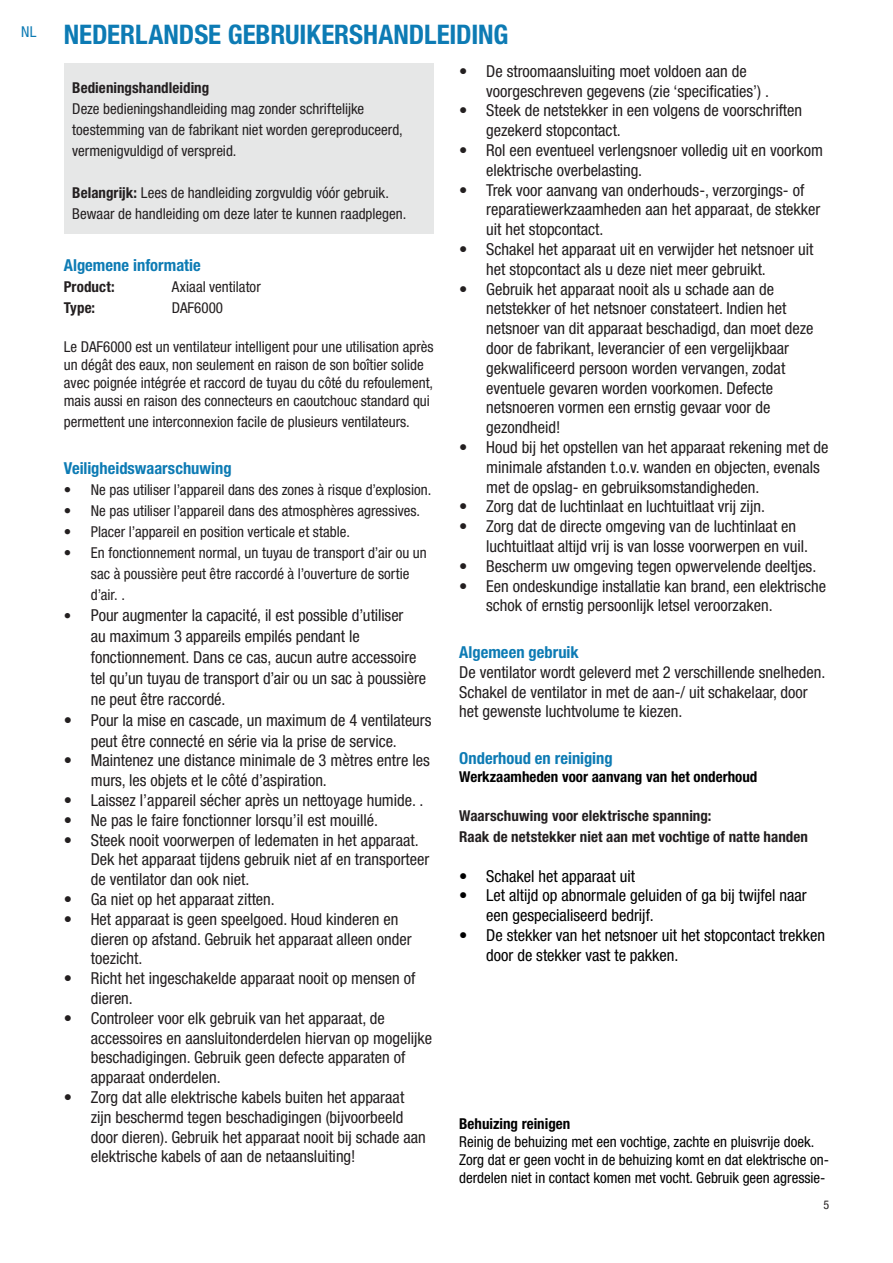
<style>
.page{position:relative;width:893px;height:1263px;background:#fff}
.page>*{position:absolute;margin:0;border:0;box-sizing:border-box;transform-origin:0 0}
.t1{font:700 condensed 27px "Helvetica Neue";letter-spacing:-.005em;color:#0d7bb4}
.t2{font:italic condensed 16.5px/19.8px "Helvetica Neue 57";color:#231f20}
.t3{font:italic condensed 16.5px/19.8px "Helvetica Neue 57";color:#000001}
.t4{font:700 condensed 16.5px "Helvetica Neue";color:#0d7bb4}
.t5{font:italic condensed 15px/21px "Helvetica Neue 57";color:#231f20}
.t6{font:italic condensed 15px/18px "Helvetica Neue 57";color:#000001}
.t7{font:700 condensed 15px/21px "Helvetica Neue";letter-spacing:.005em;color:#231f20}
.t8{font:700 condensed 15px "Helvetica Neue";color:#000001}
.t9{font:italic condensed 15px "Helvetica Neue 57";color:#0d7bb4}
.t10{font:italic condensed 12px "Helvetica Neue 57";color:#231f20}
.s1{font-family:"Helvetica Neue";font-weight:700;font-style:normal}
.s2{font-size:15px}
</style>
<div class="page">
<div style="left:64px;top:64px;width:370px;height:170px;background:#e6e7e7"></div>
<p class="t9" style="left:21px;top:23px;width:17px">NL</p>
<h1 class="t1" style="left:64px;top:12px;width:446px">NEDERLANDSE GEBRUIKERSHANDLEIDING</h1>
<p class="t7" style="left:72px;top:76px;width:139px">Bedieningshandleiding</p>
<p class="t5" style="left:72px;top:98px;width:332px">Deze bedieningshandleiding mag zonder schriftelijke toestemming van de fabrikant niet worden gereproduceerd, vermenigvuldigd of verspreid.</p>
<p class="t5" style="left:72px;top:182px;width:333px"><span class="s1">Belangrijk:</span> Lees de handleiding zorgvuldig vóór gebruik.<br>Bewaar de handleiding om deze later te kunnen raadplegen.</p>
<p class="t4" style="left:64px;top:251px;width:139px">Algemene informatie</p>
<p class="t7" style="left:64px;top:275px;width:52px">Product:</p>
<p class="t5" style="left:172px;top:276px;width:90px">Axiaal ventilator</p>
<p class="t7" style="left:64px;top:296px;width:33px">Type:</p>
<p class="t5" style="left:172px;top:297px;width:53px">DAF6000</p>
<p class="t5" style="left:64px;top:338px;width:371px;line-height:18px">Le DAF6000 est un ventilateur intelligent pour une utilisation après un dégât des eaux, non seulement en raison de son boîtier solide avec poignée intégrée et raccord de tuyau du côté du refoulement, mais aussi en raison des connecteurs en caoutchouc standard qui</p>
<p class="t5" style="left:64px;top:411px;width:345px">permettent une interconnexion facile de plusieurs ventilateurs.</p>
<p class="t4" style="left:64px;top:454px;width:169px">Veiligheidswaarschuwing</p>
<p class="t5" style="left:64px;top:479px;width:367px">• Ne pas utiliser l’appareil dans des zones à risque d’explosion.</p>
<p class="t5" style="left:64px;top:500px;width:356px">• Ne pas utiliser l’appareil dans des atmosphères agressives.</p>
<p class="t5" style="left:64px;top:521px;width:286px">• Placer l’appareil en position verticale et stable.</p>
<p class="t5" style="left:91px;top:542px;width:338px;text-indent:-27px">• En fonctionnement normal, un tuyau de transport d’air ou un sac à poussière peut être raccordé à l’ouverture de sortie d’air. .</p>
<p class="t2" style="left:91px;top:604px;width:337px;line-height:21px;text-indent:-27px"><span class="s2">•</span> Pour augmenter la capacité, il est possible d’utiliser<br>au maximum 3 appareils empilés pendant le fonctionnement. Dans ce cas, aucun autre accessoire tel qu’un tuyau de transport d’air ou un sac à poussière ne peut être raccordé.</p>
<p class="t2" style="left:91px;top:709px;width:342px;line-height:21px;text-indent:-27px">• Pour la mise en cascade, un maximum de 4 ventilateurs peut être connecté en série via la prise de service.</p>
<p class="t2" style="left:91px;top:750px;width:340px;text-indent:-27px">• Maintenez une distance minimale de 3 mètres entre les murs, les objets et le côté d’aspiration.</p>
<p class="t2" style="left:64px;top:790px;width:359px">• Laissez l’appareil sécher après un nettoyage humide. .</p>
<p class="t2" style="left:64px;top:810px;width:313px">• Ne pas le faire fonctionner lorsqu’il est mouillé.</p>
<p class="t2" style="left:91px;top:830px;width:340px;text-indent:-27px">• Steek nooit voorwerpen of ledematen in het apparaat.<br>Dek het apparaat tijdens gebruik niet af en transporteer de ventilator dan ook niet.</p>
<p class="t2" style="left:64px;top:889px;width:210px">• Ga niet op het apparaat zitten.</p>
<p class="t2" style="left:91px;top:909px;width:322px;text-indent:-27px">• Het apparaat is geen speelgoed. Houd kinderen en dieren op afstand. Gebruik het apparaat alleen onder toezicht.</p>
<p class="t2" style="left:91px;top:968px;width:326px;text-indent:-27px">• Richt het ingeschakelde apparaat nooit op mensen of dieren.</p>
<p class="t2" style="left:91px;top:1008px;width:343px;text-indent:-27px">• Controleer voor elk gebruik van het apparaat, de accessoires en aansluitonderdelen hiervan op mogelijke beschadigingen. Gebruik geen defecte apparaten of apparaat onderdelen.</p>
<p class="t2" style="left:91px;top:1087px;width:336px;text-indent:-27px">• Zorg dat alle elektrische kabels buiten het apparaat zijn beschermd tegen beschadigingen (bijvoorbeeld door dieren). Gebruik het apparaat nooit bij schade aan elektrische kabels of aan de netaansluiting!</p>
<p class="t2" style="left:486px;top:61px;width:284px;text-indent:-27px">• De stroomaansluiting moet voldoen aan de voorgeschreven gegevens (zie ‘specificaties’) .</p>
<p class="t2" style="left:486px;top:101px;width:317px;text-indent:-27px">• Steek de netstekker in een volgens de voorschriften gezekerd stopcontact.</p>
<p class="t2" style="left:486px;top:140px;width:338px;text-indent:-27px">• Rol een eventueel verlengsnoer volledig uit en voorkom elektrische overbelasting.</p>
<p class="t2" style="left:486px;top:180px;width:336px;text-indent:-27px">• Trek voor aanvang van onderhouds-, verzorgings- of reparatiewerkzaamheden aan het apparaat, de stekker uit het stopcontact.</p>
<p class="t2" style="left:486px;top:239px;width:329px;text-indent:-27px">• Schakel het apparaat uit en verwijder het netsnoer uit het stopcontact als u deze niet meer gebruikt.</p>
<p class="t2" style="left:486px;top:279px;width:329px;text-indent:-27px">• Gebruik het apparaat nooit als u schade aan de netstekker of het netsnoer constateert. Indien het netsnoer van dit apparaat beschadigd, dan moet deze door de fabrikant, leverancier of een vergelijkbaar gekwalificeerd persoon worden vervangen, zodat eventuele gevaren worden voorkomen. Defecte netsnoeren vormen een ernstig gevaar voor de gezondheid!</p>
<p class="t2" style="left:486px;top:437px;width:344px;text-indent:-27px">• Houd bij het opstellen van het apparaat rekening met de minimale afstanden t.o.v. wanden en objecten, evenals met de opslag- en gebruiksomstandigheden.</p>
<p class="t2" style="left:459px;top:497px;width:305px">• Zorg dat de luchtinlaat en luchtuitlaat vrij zijn.</p>
<p class="t2" style="left:486px;top:516px;width:321px;text-indent:-27px">• Zorg dat de directe omgeving van de luchtinlaat en luchtuitlaat altijd vrij is van losse voorwerpen en vuil.</p>
<p class="t2" style="left:459px;top:556px;width:356px">• Bescherm uw omgeving tegen opwervelende deeltjes.</p>
<p class="t2" style="left:486px;top:576px;width:341px;text-indent:-27px">• Een ondeskundige installatie kan brand, een elektrische schok of ernstig persoonlijk letsel veroorzaken.</p>
<p class="t4" style="left:459px;top:638px;width:121px">Algemeen gebruik</p>
<p class="t2" style="left:459px;top:662px;width:365px">De ventilator wordt geleverd met 2 verschillende snelheden.<br>Schakel de ventilator in met de aan-/ uit schakelaar, door het gewenste luchtvolume te kiezen.</p>
<p class="t4" style="left:459px;top:744px;width:155px">Onderhoud en reiniging</p>
<p class="t8" style="left:459px;top:764px;width:300px">Werkzaamheden voor aanvang van het onderhoud</p>
<p class="t7" style="left:459px;top:804px;width:350px">Waarschuwing voor elektrische spanning:<br>Raak de netstekker niet aan met vochtige of natte handen</p>
<p class="t3" style="left:459px;top:866px;width:177px">• Schakel het apparaat uit</p>
<p class="t3" style="left:486px;top:885px;width:322px;text-indent:-27px">• Let altijd op abnormale geluiden of ga bij twijfel naar een gespecialiseerd bedrijf.</p>
<p class="t3" style="left:486px;top:925px;width:340px;text-indent:-27px">• De stekker van het netsnoer uit het stopcontact trekken door de stekker vast te pakken.</p>
<p class="t8" style="left:459px;top:1111px;width:113px">Behuizing reinigen</p>
<p class="t6" style="left:459px;top:1132px;width:371px">Reinig de behuizing met een vochtige, zachte en pluisvrije doek.<br>Zorg dat er geen vocht in de behuizing komt en dat elektrische on&shy;derdelen niet in contact komen met vocht. Gebruik geen agressie-</p>
<p class="t10" style="left:823px;top:1197px;width:7px">5</p>
</div>
